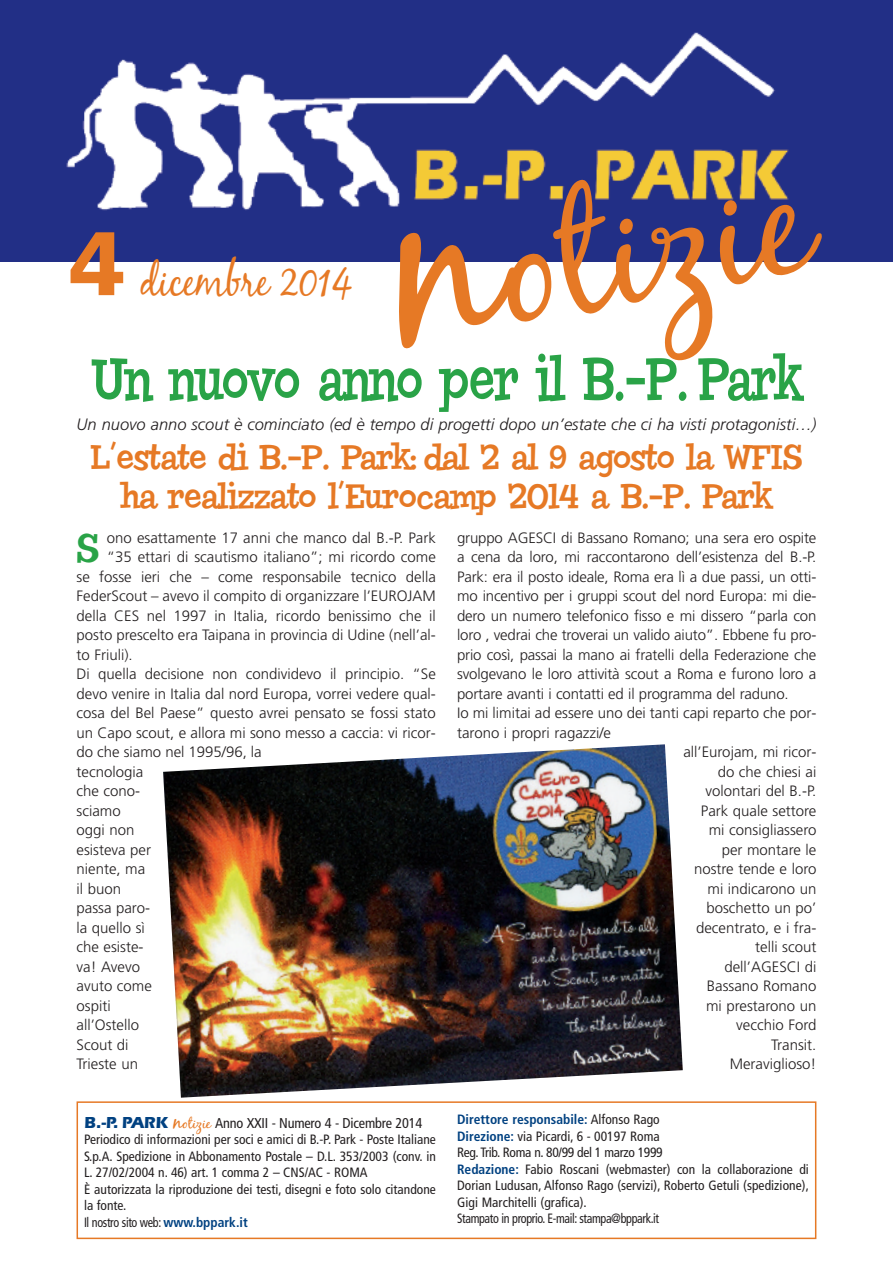
<style>
.page{position:relative;width:893px;height:1263px;background:#fff}
.page>*{position:absolute;margin:0;border:0;box-sizing:border-box;transform-origin:0 0}
.t1{font:60px "Chowderhead";color:#29a347;scale:.85 1}
.t2{font:45px "Black Jack";color:#e67925;scale:.85 1}
.t3{font:39.75px "Chowderhead";color:#29a347}
.t4{font:34.5px/39px "Chowderhead";letter-spacing:-.005em;color:#e67925;text-align:center}
.t5{font:italic 300 16.5px "Frutiger CE";color:#231f20}
.t6{font:300 15px "Frutiger CE";color:#231f20}
.t7{font:condensed 14.25px "Frutiger";letter-spacing:-.015em;color:#231f20}
.t8{font:condensed 13.5px/16.5px "Frutiger";color:#231f20}
.s1{font-family:"Frutiger CE";font-weight:900;font-size:90px}
.s2{font-family:"ITC Eras LT";font-weight:700;font-stretch:normal;font-size:16.5px;color:#014181}
.s3{font-family:"Black Jack";font-stretch:normal;font-size:21px;color:#e67925}
.s4{font-family:"Black Jack";font-stretch:normal;font-size:15px;color:#e67925}
.s5{font-weight:700;color:#014181}
</style>
<div class="page">
<div style="left:77px;top:1101px;width:739px;height:138px;border:2px solid #e67925"></div>
<img style="left:0;top:0;width:893px;height:261px">
<svg style="left:399px;top:180px;width:423px;height:181px"></svg>
<img style="left:163px;top:744px;width:520px;height:354px">
<h2 class="t2" style="left:70px;top:253px;width:334px"><span class="s1">4</span> dicembre 2014</h2>
<h1 class="t1" style="left:92px;top:344px;width:836px">Un nuovo anno per il B.-P. Park</h1>
<p class="t5" style="left:77px;top:417px;width:741px">Un nuovo anno scout è cominciato (ed è tempo di progetti dopo un’estate che ci ha visti protagonisti…)</p>
<h3 class="t4" style="left:90px;top:437px;width:714px">L’estate di B.-P. Park: dal 2 al 9 agosto la WFIS ha realizzato l’Eurocamp 2014 a B.-P. Park</h3>
<h3 class="t3" style="left:77px;top:525px;width:24px">S</h3>
<p class="t6" style="left:107px;top:531px;width:330px">ono esattamente 17 anni che manco dal B.-P. Park</p>
<p class="t6" style="left:457px;top:531px;width:361px">gruppo AGESCI di Bassano Romano; una sera ero ospite</p>
<p class="t6" style="left:457px;top:551px;width:361px">a cena da loro, mi raccontarono dell’esistenza del B.-P.</p>
<p class="t6" style="left:457px;top:570px;width:361px">Park: era il posto ideale, Roma era lì a due passi, un otti-</p>
<p class="t6" style="left:457px;top:590px;width:361px">mo incentivo per i gruppi scout del nord Europa: mi die-</p>
<p class="t6" style="left:457px;top:609px;width:361px">dero un numero telefonico fisso e mi dissero “parla con</p>
<p class="t6" style="left:457px;top:629px;width:361px">loro , vedrai che troverai un valido aiuto”. Ebbene fu pro-</p>
<p class="t6" style="left:457px;top:648px;width:361px">prio così, passai la mano ai fratelli della Federazione che</p>
<p class="t6" style="left:457px;top:668px;width:361px">svolgevano le loro attività scout a Roma e furono loro a</p>
<p class="t6" style="left:457px;top:687px;width:333px">portare avanti i contatti ed il programma del raduno.</p>
<p class="t6" style="left:457px;top:707px;width:361px">Io mi limitai ad essere uno dei tanti capi reparto che por-</p>
<p class="t6" style="left:457px;top:726px;width:156px">tarono i propri ragazzi/e</p>
<p class="t6" style="left:683px;top:746px;width:135px">all’Eurojam, mi ricor-</p>
<p class="t6" style="left:718px;top:765px;width:100px">do che chiesi ai</p>
<p class="t6" style="left:705px;top:785px;width:113px">volontari del B.-P.</p>
<p class="t6" style="left:701px;top:804px;width:117px">Park quale settore</p>
<p class="t6" style="left:709px;top:824px;width:109px">mi consigliassero</p>
<p class="t6" style="left:722px;top:843px;width:96px">per montare le</p>
<p class="t6" style="left:694px;top:863px;width:124px">nostre tende e loro</p>
<p class="t6" style="left:707px;top:882px;width:110px">mi indicarono un</p>
<p class="t6" style="left:706px;top:902px;width:112px">boschetto un po’</p>
<p class="t6" style="left:696px;top:921px;width:122px">decentrato, e i fra-</p>
<p class="t6" style="left:755px;top:941px;width:63px">telli scout</p>
<p class="t6" style="left:724px;top:960px;width:94px">dell’AGESCI di</p>
<p class="t6" style="left:707px;top:980px;width:111px">Bassano Romano</p>
<p class="t6" style="left:706px;top:999px;width:112px">mi prestarono un</p>
<p class="t6" style="left:736px;top:1019px;width:82px">vecchio Ford</p>
<p class="t6" style="left:771px;top:1038px;width:47px">Transit.</p>
<p class="t6" style="left:730px;top:1058px;width:88px">Meraviglioso!</p>
<p class="t6" style="left:107px;top:551px;width:330px">“35 ettari di scautismo italiano”; mi ricordo come</p>
<p class="t6" style="left:77px;top:570px;width:361px">se fosse ieri che – come responsabile tecnico della</p>
<p class="t6" style="left:77px;top:590px;width:361px">FederScout – avevo il compito di organizzare l’EUROJAM</p>
<p class="t6" style="left:77px;top:609px;width:361px">della CES nel 1997 in Italia, ricordo benissimo che il</p>
<p class="t6" style="left:77px;top:629px;width:361px">posto prescelto era Taipana in provincia di Udine (nell’al-</p>
<p class="t6" style="left:77px;top:648px;width:58px">to Friuli).</p>
<p class="t6" style="left:77px;top:668px;width:361px">Di quella decisione non condividevo il principio. “Se</p>
<p class="t6" style="left:77px;top:687px;width:361px">devo venire in Italia dal nord Europa, vorrei vedere qual-</p>
<p class="t6" style="left:77px;top:707px;width:361px">cosa del Bel Paese” questo avrei pensato se fossi stato</p>
<p class="t6" style="left:77px;top:726px;width:361px">un Capo scout, e allora mi sono messo a caccia: vi ricor-</p>
<p class="t6" style="left:77px;top:746px;width:187px">do che siamo nel 1995/96, la</p>
<p class="t6" style="left:77px;top:765px;width:68px">tecnologia</p>
<p class="t6" style="left:77px;top:785px;width:65px">che cono-</p>
<p class="t6" style="left:77px;top:804px;width:46px">sciamo</p>
<p class="t6" style="left:77px;top:824px;width:59px">oggi non</p>
<p class="t6" style="left:77px;top:843px;width:76px">esisteva per</p>
<p class="t6" style="left:77px;top:863px;width:70px">niente, ma</p>
<p class="t6" style="left:77px;top:882px;width:46px">il buon</p>
<p class="t6" style="left:77px;top:902px;width:75px">passa paro-</p>
<p class="t6" style="left:77px;top:921px;width:70px">la quello sì</p>
<p class="t6" style="left:77px;top:941px;width:69px">che esiste-</p>
<p class="t6" style="left:77px;top:960px;width:65px">va! Avevo</p>
<p class="t6" style="left:77px;top:980px;width:77px">avuto come</p>
<p class="t6" style="left:77px;top:999px;width:36px">ospiti</p>
<p class="t6" style="left:77px;top:1019px;width:64px">all’Ostello</p>
<p class="t6" style="left:77px;top:1038px;width:54px">Scout di</p>
<p class="t6" style="left:77px;top:1058px;width:63px">Trieste un</p>
<p class="t7" style="left:84px;top:1117px;width:340px"><span class="s2">B.-P. PARK</span> <span class="s3">n</span><span class="s4">otizie</span> Anno XXII - Numero 4 - Dicembre 2014</p>
<p class="t8" style="left:84px;top:1132px;width:353px">Periodico di informazioni per soci e amici di B.-P. Park - Poste Italiane S.p.A. Spedizione in Abbonamento Postale – D.L. 353/2003 (conv. in L. 27/02/2004 n. 46) art. 1 comma 2 – CNS/AC - ROMA<br>È autorizzata la riproduzione dei testi, disegni e foto solo citandone la fonte.<br>Il nostro sito web: <span class="s5">www.bppark.it</span></p>
<p class="t8" style="left:457px;top:1112px;width:353px"><span class="s5">Direttore responsabile:</span> Alfonso Rago<br><span class="s5">Direzione:</span> via Picardi, 6 - 00197 Roma<br>Reg. Trib. Roma n. 80/99 del 1 marzo 1999<br><span class="s5">Redazione:</span> Fabio Roscani (webmaster) con la collaborazione di Dorian Ludusan, Alfonso Rago (servizi), Roberto Getuli (spedizione), Gigi Marchitelli (grafica).<br>Stampato in proprio. E-mail: stampa@bppark.it</p>
</div>
